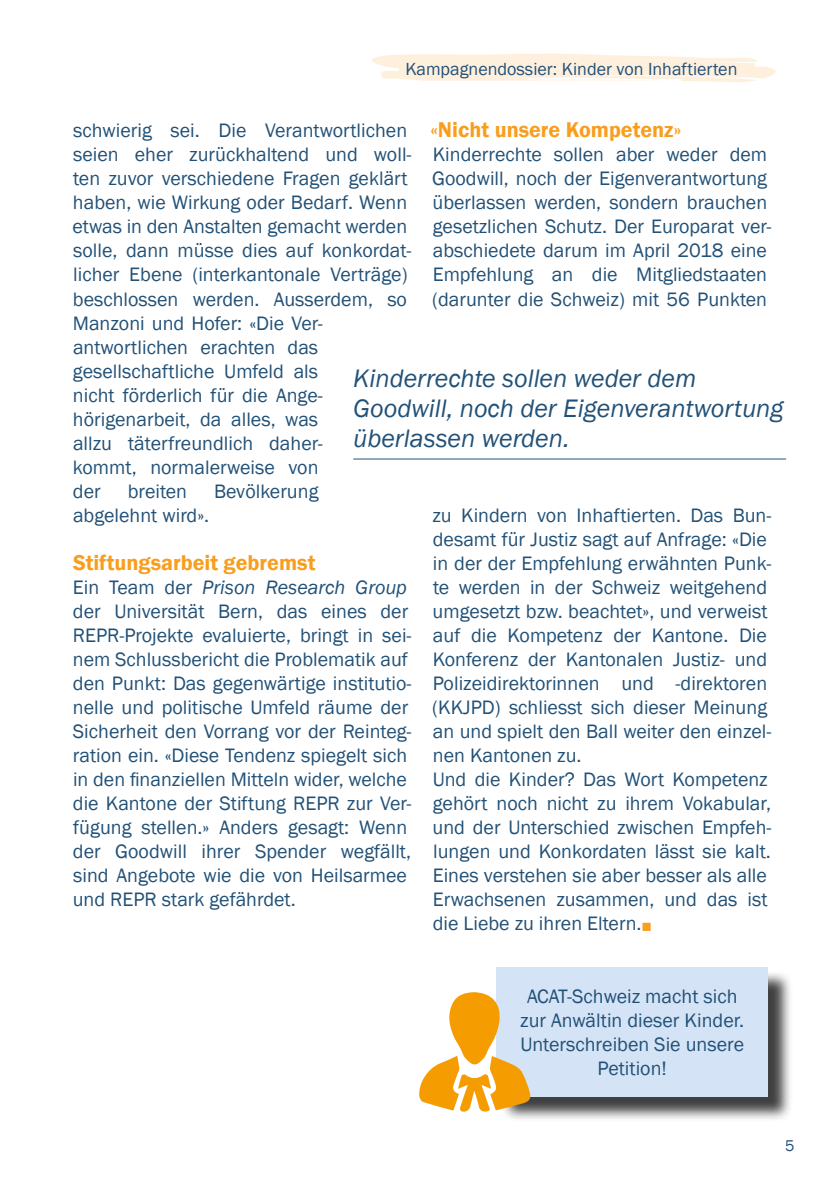
<style>
.page{position:relative;width:840px;height:1191px;background:#fff}
.page>*{position:absolute;margin:0;border:0;box-sizing:border-box;transform-origin:0 0}
.DE-_Hervorhebung{font:italic 26px/30px "Franklin Gothic";color:#225177}
.DE-_1__Überschrift{font:600 22px "Franklin Gothic";color:#f99d1c}
.DE-Normal{font:20px/24px "Franklin Gothic";color:#225177}
.t1{font:18px "Franklin Gothic";color:#225177}
.t2{font:16px "Franklin Gothic";color:#225177}
.s1{font-style:italic}
.s2{color:#f99d1c}
</style>
<div class="page">
<svg style="left:372px;top:54px;width:403px;height:28px"></svg>
<div style="left:499px;top:970px;width:293px;height:152px;background:#000;opacity:.75"></div>
<div style="left:496px;top:967px;width:271px;height:129px;background:#d4e3f5"></div>
<svg style="left:419px;top:992px;width:112px;height:121px"></svg>
<hr style="left:353px;top:458px;width:432px;height:1px;background:#225177">
<p class="t1" style="left:405px;top:58px;width:333px">Kampagnendossier: Kinder von Inhaftierten</p>
<p class="DE-_1__Überschrift" style="left:430px;top:116px;width:252px">«Nicht unsere Kompetenz»</p>
<p class="DE-Normal" style="left:432px;top:143px;width:340px">Kinderrechte sollen aber weder dem Goodwill, noch der Eigenverantwortung überlassen werden, sondern brauchen gesetzlichen Schutz. Der Europarat ver&shy;abschiedete darum im April 2018 eine Empfehlung an die Mitgliedstaaten (darunter die Schweiz) mit 56 Punkten</p>
<p class="DE-Normal" style="left:73px;top:119px;width:340px">schwierig sei. Die Verantwortlichen seien eher zurückhaltend und woll&shy;ten zuvor verschiedene Fragen geklärt haben, wie Wirkung oder Bedarf. Wenn etwas in den Anstalten gemacht werden solle, dann müsse dies auf konkordat&shy;licher Ebene (interkantonale Verträge) beschlossen werden. Ausserdem, so<br>Manzoni und Hofer: «Die Ver&shy;antwortlichen erachten das gesellschaftliche Umfeld als<br>nicht förderlich für die Ange&shy;hörigenarbeit, da alles, was<br>allzu täterfreundlich daher-<br>kommt, normalerweise von<br>der</p>
<p class="DE-_Hervorhebung" style="left:353px;top:364px;width:431px">Kinderrechte sollen weder dem<br>Goodwill, noch der Eigenverantwortung überlassen werden.</p>
<p class="DE-Normal" style="left:128px;top:479px;width:61px">breiten</p>
<p class="DE-Normal" style="left:214px;top:479px;width:106px">Bevölkerung</p>
<p class="DE-Normal" style="left:73px;top:503px;width:138px">abgelehnt wird».</p>
<p class="DE-_1__Überschrift" style="left:73px;top:548px;width:244px">Stiftungsarbeit gebremst</p>
<p class="DE-Normal" style="left:73px;top:575px;width:340px">Ein Team der <span class="s1">Prison Research Group </span>der Universität Bern, das eines der REPR-Projekte evaluierte, bringt in sei&shy;nem Schlussbericht die Problematik auf den Punkt: Das gegenwärtige institutio&shy;nelle und politische Umfeld räume der Sicherheit den Vorrang vor der Reinteg&shy;ration ein. «Diese Tendenz spiegelt sich in den finanziellen Mitteln wider, welche die Kantone der Stiftung REPR zur Ver&shy;fügung stellen.» Anders gesagt: Wenn der Goodwill ihrer Spender wegfällt, sind Angebote wie die von Heilsarmee und REPR stark gefährdet.</p>
<p class="DE-Normal" style="left:432px;top:503px;width:340px">zu Kindern von Inhaftierten. Das Bun&shy;desamt für Justiz sagt auf Anfrage: «Die in der der Empfehlung erwähnten Punk&shy;te werden in der Schweiz weitgehend umgesetzt bzw. beachtet», und verweist auf die Kompetenz der Kantone. Die Konferenz der Kantonalen Justiz- und Polizeidirektorinnen und -direktoren (KKJPD) schliesst sich dieser Meinung an und spielt den Ball weiter den einzel&shy;nen Kantonen zu.</p>
<p class="DE-Normal" style="left:432px;top:767px;width:340px">Und die Kinder? Das Wort Kompetenz gehört noch nicht zu ihrem Vokabular, und der Unterschied zwischen Empfeh&shy;lungen und Konkordaten lässt sie kalt.<br>Eines verstehen sie aber besser als alle Erwachsenen zusammen, und das ist die Liebe zu ihren Eltern.<span class="s2">■</span></p>
<p class="DE-Normal" style="left:520px;top:984px;width:225px;text-align:center">ACAT-Schweiz macht sich zur Anwältin dieser Kinder.<br>Unterschreiben Sie unsere<br>Petition!</p>
<p class="t2" style="left:784px;top:1136px;width:11px">5</p>
</div>
